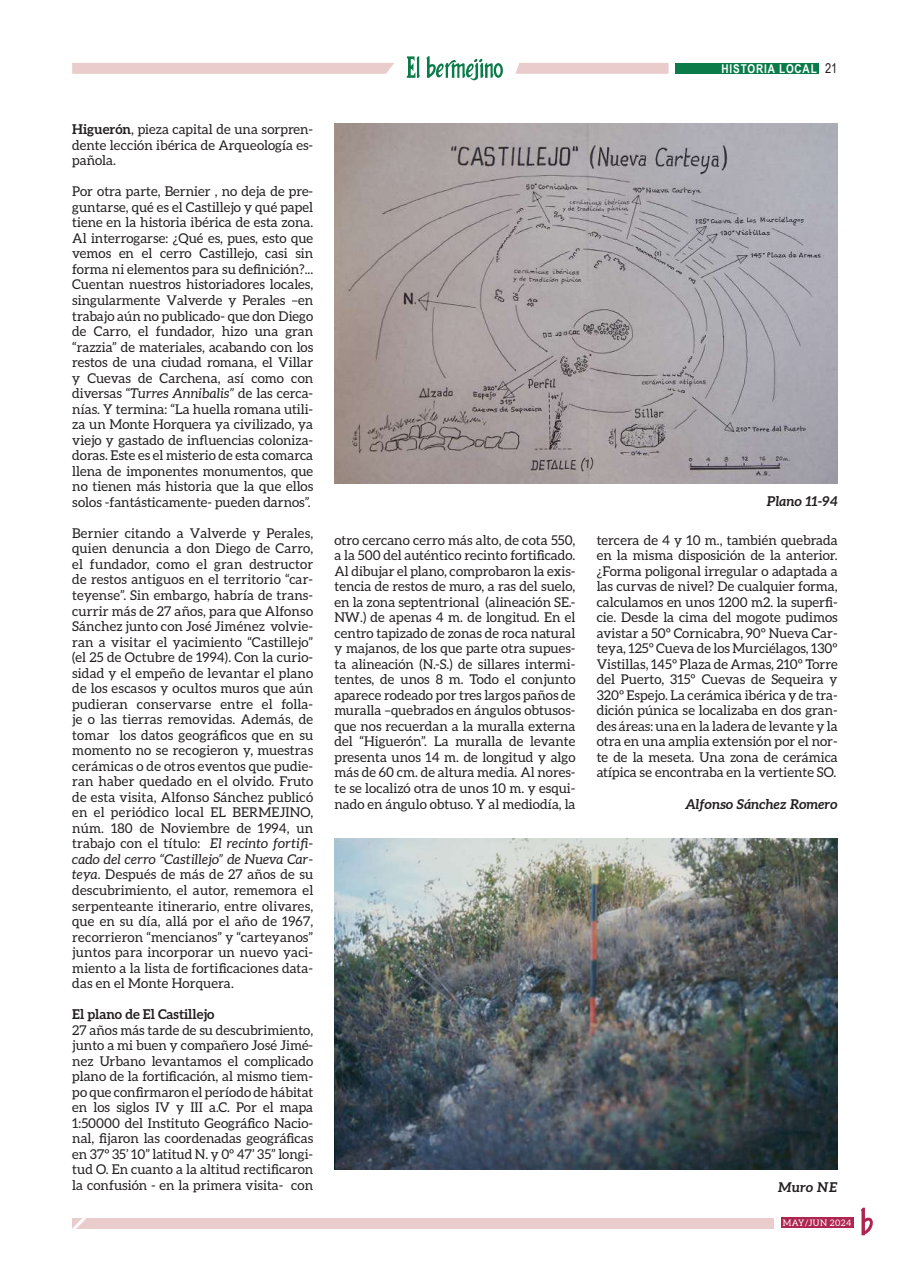
<style>
.page{position:relative;width:910px;height:1280px;background:#fff}
.page>*{position:absolute;margin:0;border:0;box-sizing:border-box;transform-origin:0 0}
.t1{font:13.5px/15.6px "Aleo";color:#231f20;text-align:justify}
.t2{font:italic 700 13.5px "Aleo";color:#231f20}
.t3{font:700 13.5px "Aleo";color:#231f20}
.t4{font:13.5px "Arial Narrow";color:#231f20}
.t5{font:700 12.15px "Arial Narrow";letter-spacing:.07em;color:#fff}
.t6{font:9px "Aleo";letter-spacing:.05em;color:#fff}
.s1{font-weight:700}
.s2{font-style:italic}
</style>
<div class="page">
<div style="left:72px;top:1217px;width:702px;height:11px;background:#e9cccb"></div>
<svg style="left:72px;top:1217px;width:19px;height:11px"></svg>
<svg style="left:860px;top:1208px;width:13px;height:27px"></svg>
<div style="left:781px;top:1217px;width:73px;height:11px;background:#ae254f"></div>
<svg style="left:515px;top:63px;width:154px;height:11px;background:#e9cdcc"></svg>
<svg style="left:72px;top:63px;width:322px;height:11px;background:#e9cdcc"></svg>
<svg style="left:407px;top:56px;width:13px;height:22px"></svg>
<svg style="left:426px;top:56px;width:77px;height:25px"></svg>
<div style="left:675px;top:63px;width:143px;height:11px;background:#0c7b4a"></div>
<img style="left:334px;top:839px;width:504px;height:330px">
<img style="left:334px;top:123px;width:503px;height:360px">
<p class="t1" style="left:72px;top:121px;width:242px"><span class="s1">Higuerón</span>, pieza capital de una sorpren&shy;dente lección ibérica de Arqueología es&shy;pañola.</p>
<p class="t1" style="left:72px;top:183px;width:242px">Por otra parte, Bernier , no deja de pre&shy;guntarse, qué es el Castillejo y qué papel tiene en la historia ibérica de esta zona.<br>Al interrogarse: ¿Qué es, pues, esto que vemos en el cerro Castillejo, casi sin forma ni elementos para su definición?...<br>Cuentan nuestros historiadores locales, singularmente Valverde y Perales –en trabajo aún no publicado- que don Diego de Carro, el fundador, hizo una gran “razzia” de materiales, acabando con los restos de una ciudad romana, el Villar y Cuevas de Carchena, así como con diversas “<span class="s2">Turres Annibalis”</span> de las cerca&shy;nías. Y termina: “La huella romana utili&shy;za un Monte Horquera ya civilizado, ya viejo y gastado de influencias coloniza&shy;doras. Este es el misterio de esta comarca llena de imponentes monumentos, que no tienen más historia que la que ellos solos -fantásticamente- pueden darnos”.</p>
<p class="t1" style="left:72px;top:525px;width:242px">Bernier citando a Valverde y Perales, quien denuncia a don Diego de Carro, el fundador, como el gran destructor de restos antiguos en el territorio “car&shy;teyense”. Sin embargo, habría de trans&shy;currir más de 27 años, para que Alfonso Sánchez junto con José Jiménez volvie&shy;ran a visitar el yacimiento “Castillejo” (el 25 de Octubre de 1994). Con la curio&shy;sidad y el empeño de levantar el plano de los escasos y ocultos muros que aún pudieran conservarse entre el folla&shy;je o las tierras removidas. Además, de tomar los datos geográficos que en su momento no se recogieron y, muestras cerámicas o de otros eventos que pudie&shy;ran haber quedado en el olvido. Fruto de esta visita, Alfonso Sánchez publicó en el periódico local EL BERMEJINO, núm. 180 de Noviembre de 1994, un trabajo con el título: <span class="s2">El recinto fortifi&shy;cado del cerro “Castillejo” de Nueva Car&shy;teya</span>. Después de más de 27 años de su descubrimiento, el autor, rememora el serpenteante itinerario, entre olivares, que en su día, allá por el año de 1967, recorrieron “mencianos” y “carteyanos” juntos para incorporar un nuevo yaci&shy;miento a la lista de fortificaciones data&shy;das en el Monte Horquera.</p>
<p class="t3" style="left:72px;top:1006px;width:144px">El plano de El Castillejo</p>
<p class="t1" style="left:72px;top:1022px;width:242px">27 años más tarde de su descubrimiento, junto a mi buen y compañero José Jimé&shy;nez Urbano levantamos el complicado plano de la fortificación, al mismo tiem&shy;po que confirmaron el período de hábitat en los siglos IV y III a.C. Por el mapa 1:50000 del Instituto Geográfico Nacio&shy;nal, fijaron las coordenadas geográficas en 37º 35’ 10” latitud N. y 0º 47’ 35” longi&shy;tud O. En cuanto a la altitud rectificaron la confusión - en la primera visita- con</p>
<p class="t5" style="left:722px;top:59px;width:97px">HISTORIA LOCAL</p>
<p class="t4" style="left:825px;top:58px;width:14px">21</p>
<p class="t2" style="left:766px;top:493px;width:73px">Plano 11-94</p>
<p class="t1" style="left:334px;top:532px;width:242px">otro cercano cerro más alto, de cota 550, a la 500 del auténtico recinto fortificado.<br>Al dibujar el plano, comprobaron la exis&shy;tencia de restos de muro, a ras del suelo, en la zona septentrional (alineación SE.- NW.) de apenas 4 m. de longitud. En el centro tapizado de zonas de roca natural y majanos, de los que parte otra supues&shy;ta alineación (N.-S.) de sillares intermi&shy;tentes, de unos 8 m. Todo el conjunto aparece rodeado por tres largos paños de muralla –quebrados en ángulos obtusos&shy;que nos recuerdan a la muralla externa del “Higuerón”. La muralla de levante presenta unos 14 m. de longitud y algo más de 60 cm. de altura media. Al nores&shy;te se localizó otra de unos 10 m. y esqui&shy;nado en ángulo obtuso. Y al mediodía, la</p>
<p class="t1" style="left:597px;top:532px;width:242px">tercera de 4 y 10 m., también quebrada en la misma disposición de la anterior. ¿Forma poligonal irregular o adaptada a las curvas de nivel? De cualquier forma, calculamos en unos 1200 m2. la superfi&shy;cie. Desde la cima del mogote pudimos avistar a 50º Cornicabra, 90º Nueva Car&shy;teya, 125º Cueva de los Murciélagos, 130º Vistillas, 145º Plaza de Armas, 210º Torre del Puerto, 315º Cuevas de Sequeira y 320º Espejo. La cerámica ibérica y de tra&shy;dición púnica se localizaba en dos gran&shy;des áreas: una en la ladera de levante y la otra en una amplia extensión por el nor&shy;te de la meseta. Una zona de cerámica atípica se encontraba en la vertiente SO.</p>
<p class="t2" style="left:685px;top:796px;width:154px">Alfonso Sánchez Romero</p>
<p class="t2" style="left:778px;top:1180px;width:61px">Muro NE</p>
<p class="t6" style="left:783px;top:1218px;width:70px">MAY/JUN 2024</p>
</div>
